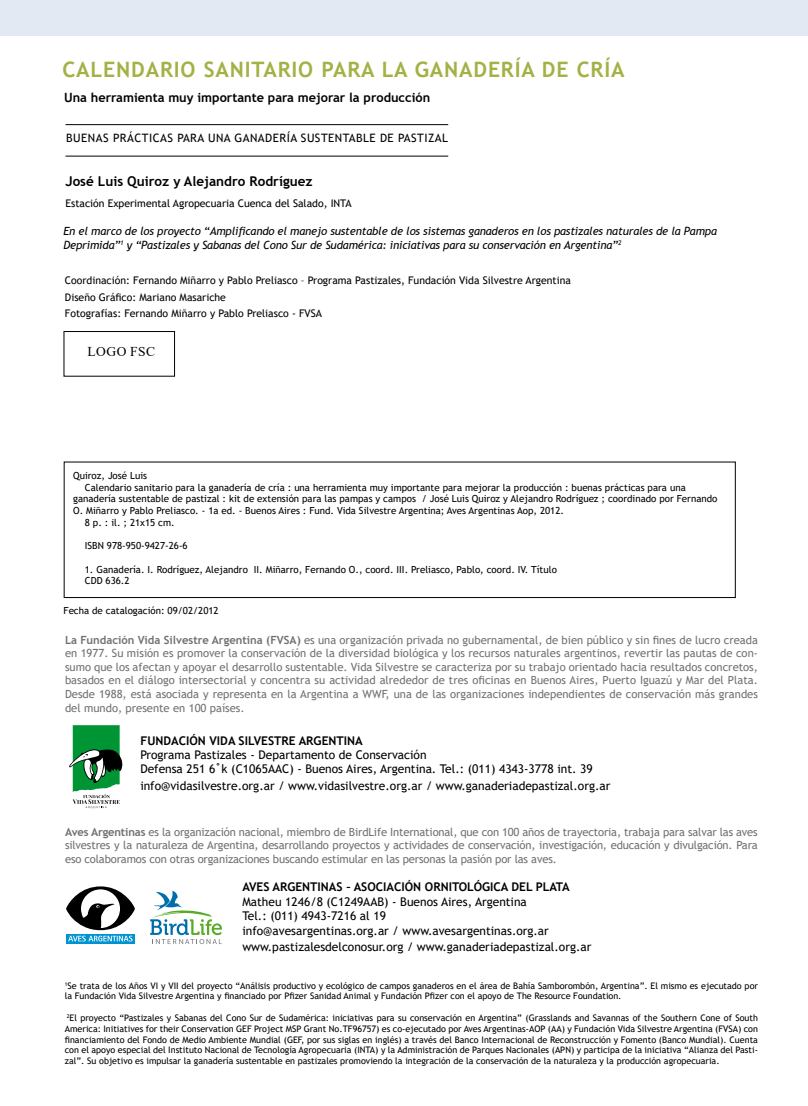
<style>
.page{position:relative;width:808px;height:1106px;background:#fff}
.page>*{position:absolute;margin:0;border:0;box-sizing:border-box;transform-origin:0 0}
.t1{font:700 21.3px "Trebuchet MS";letter-spacing:.04em;color:#a4b144}
.t2{font:700 13.5px "Trebuchet MS";color:#000}
.t3{font:13.5px "Times New Roman";letter-spacing:.035em;color:#000}
.t4{font:700 12.75px "Trebuchet MS";color:#000}
.t5{font:12px/14.4px "Trebuchet MS";color:#000}
.t6{font:700 12px "Trebuchet MS";color:#000}
.t7{font:11.55px "Trebuchet MS";letter-spacing:.04em;color:#000}
.t8{font:11.25px/13.6px "Trebuchet MS";letter-spacing:-.005em;color:#707172;text-align:justify}
.t9{font:italic 11.25px/13.5px "Trebuchet MS";letter-spacing:-.01em;color:#000}
.t10{font:10.5px/16.5px "Trebuchet MS";color:#000}
.t11{font:9.75px/11.7px "Trebuchet MS";color:#000}
.t12{font:9px/10.8px "Trebuchet MS";color:#000}
.s1{font-weight:700}
</style>
<div class="page">
<div style="left:0;top:0;width:808px;height:36px;background:#e2e9f3"></div>
<hr style="left:65px;top:124px;width:383px;height:1px;background:#000">
<hr style="left:65px;top:156px;width:383px;height:1px;background:#000">
<svg style="left:69px;top:725px;width:54px;height:83px"></svg>
<div style="left:64px;top:461px;width:672px;height:137px;border:1px solid #000"></div>
<svg style="left:66px;top:941px;width:69px;height:2px"></svg>
<svg style="left:66px;top:886px;width:69px;height:55px"></svg>
<svg style="left:150px;top:890px;width:72px;height:54px"></svg>
<div style="left:64px;top:331px;width:111px;height:45px;border:1px solid #000"></div>
<h1 class="t1" style="left:62px;top:56px;width:286px">Calendario Sanitario para</h1>
<h1 class="t1" style="left:382px;top:56px;width:242px">la ganadería de cría</h1>
<h3 class="t4" style="left:64px;top:90px;width:368px">Una herramienta muy importante para mejorar la producción</h3>
<p class="t7" style="left:66px;top:131px;width:383px">Buenas Prácticas para una Ganadería Sustentable de Pastizal</p>
<h2 class="t2" style="left:65px;top:173px;width:249px">José Luis Quiroz y Alejandro Rodríguez</h2>
<p class="t10" style="left:65px;top:195px;width:272px">Estación Experimental Agropecuaria Cuenca del Salado, INTA</p>
<p class="t9" style="left:63px;top:224px;width:655px">En el marco de los proyecto “Amplificando el manejo sustentable de los sistemas ganaderos en los pastizales naturales de la Pampa<br>Deprimida”<sup>1</sup> y “Pastizales y Sabanas del Cono Sur de Sudamérica: iniciativas para su conservación en Argentina”<sup>2</sup></p>
<p class="t10" style="left:65px;top:272px;width:507px">Coordinación: Fernando Miñarro y Pablo Preliasco – Programa Pastizales, Fundación Vida Silvestre Argentina<br>Diseño Gráfico: Mariano Masariche<br>Fotografías: Fernando Miñarro y Pablo Preliasco - FVSA</p>
<h2 class="t3" style="left:87px;top:342px;width:69px">LOGO FSC</h2>
<p class="t11" style="left:73px;top:469px;width:75px">Quiroz, José Luis</p>
<p class="t11" style="left:85px;top:481px;width:602px">Calendario sanitario para la ganadería de cría : una herramienta muy importante para mejorar la producción : buenas prácticas para una</p>
<p class="t11" style="left:73px;top:493px;width:646px">ganadería sustentable de pastizal : kit de extensión para las pampas y campos / José Luis Quiroz y Alejandro Rodríguez ; coordinado por Fernando</p>
<p class="t11" style="left:73px;top:504px;width:492px">O. Miñarro y Pablo Preliasco. - 1a ed. - Buenos Aires : Fund. Vida Silvestre Argentina; Aves Argentinas Aop, 2012.</p>
<p class="t11" style="left:85px;top:516px;width:91px">8 p. : il. ; 21x15 cm.</p>
<p class="t11" style="left:85px;top:540px;width:104px">ISBN 978-950-9427-26-6</p>
<p class="t11" style="left:85px;top:563px;width:474px">1. Ganadería. I. Rodríguez, Alejandro II. Miñarro, Fernando O., coord. III. Preliasco, Pablo, coord. IV. Título<br>CDD 636.2</p>
<p class="t11" style="left:64px;top:604px;width:157px">Fecha de catalogación: 09/02/2012</p>
<p class="t8" style="left:65px;top:633px;width:694px"><span class="s1">La Fundación Vida Silvestre Argentina (FVSA)</span> es una organización privada no gubernamental, de bien público y sin fines de lucro creada en 1977. Su misión es promover la conservación de la diversidad biológica y los recursos naturales argentinos, revertir las pautas de con&shy;sumo que los afectan y apoyar el desarrollo sustentable. Vida Silvestre se caracteriza por su trabajo orientado hacia resultados concretos, basados en el diálogo intersectorial y concentra su actividad alrededor de tres oficinas en Buenos Aires, Puerto Iguazú y Mar del Plata.<br>Desde 1988, está asociada y representa en la Argentina a WWF, una de las organizaciones independientes de conservación más grandes del mundo, presente en 100 países.</p>
<h3 class="t6" style="left:140px;top:733px;width:181px">FUNDACIÓN VIDA SILVESTRE ARGENTIN</h3>
<h3 class="t6" style="left:355px;top:733px;width:9px">A</h3>
<h3 class="t5" style="left:140px;top:747px;width:454px">Programa Pastizales - Departamento de Conservación<br>Defensa 251 6˚k (C1065AAC) - Buenos Aires, Argentina. Tel.: (011) 4343-3778 int. 39</h3>
<h3 class="t5" style="left:140px;top:778px;width:471px">info@vidasilvestre.org.ar / www.vidasilvestre.org.ar / www.ganaderiadepastizal.org.ar</h3>
<p class="t8" style="left:65px;top:824px;width:694px"><span class="s1">Aves Argentinas</span> es la organización nacional, miembro de BirdLife I nternational, que con 100 años de trayectoria, trabaja para salvar las aves silvestres y la naturaleza de Argentina, desarrollando proyectos y actividades de conservación, investigación, educación y divulgación. Para eso colaboramos con otras organizaciones buscando estimular en las personas la pasión por las aves.</p>
<h3 class="t6" style="left:242px;top:879px;width:53px">AVES ARGENTIN</h3>
<h3 class="t6" style="left:329px;top:879px;width:119px">AS – ASOCIACIÓN ORNITO</h3>
<h3 class="t6" style="left:467px;top:879px;width:104px">LÓGI CA DE L PLATA</h3>
<h3 class="t5" style="left:242px;top:894px;width:308px">Matheu 1246/8 (C1249AAB) - Buenos Aires, Argentina<br>Tel.: (011) 4943-7216 al 19<br>info@avesargentinas.org.ar / www.avesargentinas.org.ar</h3>
<h3 class="t5" style="left:242px;top:939px;width:350px">www.pastizalesdelconosur.org / www.ganaderiadepastizal.org.ar</h3>
<p class="t12" style="left:65px;top:980px;width:695px"><sup>1</sup>Se trata de los Años VI y VII del proyecto “Análisis productivo y ecológico de campos ganaderos en el área de Bahía Samborombón, Argentina”. El mismo es ejecutado por la Fundación Vida Silvestre Argentina y financiado por Pfizer Sanidad Animal y Fundación Pfizer con el apoyo de The Resource Foundation.</p>
<p class="t12" style="left:65px;top:1012px;width:695px;text-align:justify"><sup>2</sup>El proyecto “Pastizales y Sabanas del Cono Sur de Sudamérica: iniciativas para su conservación en Argentina” (Grasslands and Savannas of the Southern Cone of South America: Initiatives for their Conservation GEF Project MSP Grant No.TF96757) es co-ejecutado por Aves Argentinas-AOP (AA) y Fundación Vida Silvestre Argentina (FVSA) con financiamiento del Fondo de Medio Ambiente Mundial (GEF, por sus siglas en inglés) a través del Banco Internacional de Reconstrucción y Fomento (Banco Mundial). Cuenta con el apoyo especial del Instituto Nacional de Tecnología Agropecuaria (INTA) y la Administración de Parques Nacionales (APN) y participa de la iniciativa “Alianza del Pasti&shy;zal”. Su objetivo es impulsar la ganadería sustentable en pastizales promoviendo la integración de la conservación de la naturaleza y la producción agropecuaria.</p>
</div>
